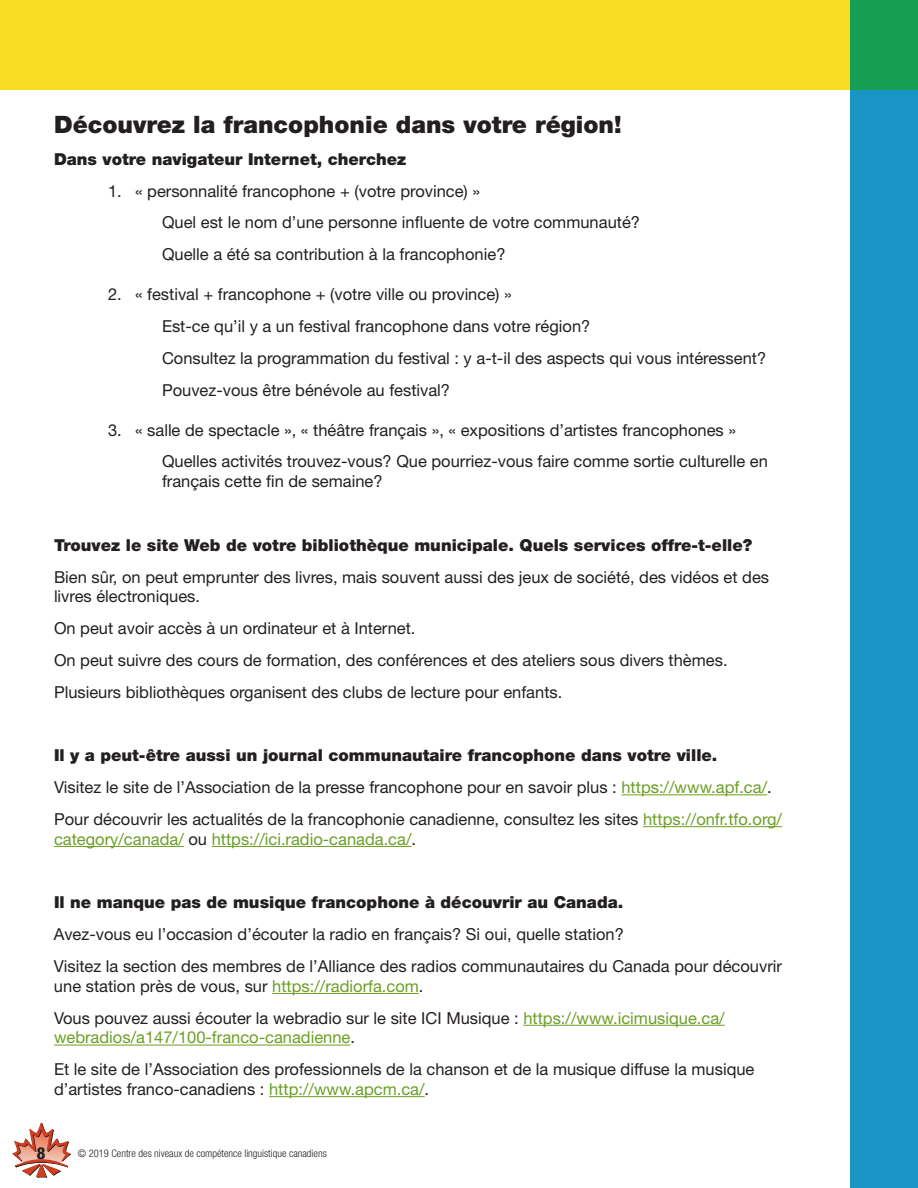
<style>
.page{position:relative;width:918px;height:1188px;background:#fff}
.page>*{position:absolute;margin:0;border:0;box-sizing:border-box;transform-origin:0 0}
.t1{font:900 24px "Helvetica Neue";color:#231f20}
.List_Paragraph{font:16.5px/19.8px "Helvetica Neue";color:#231f20}
.t2{font:900 16.5px "Helvetica Neue";color:#231f20}
.t3{font:16.5px/19.8px "Helvetica Neue";color:#6b9f25}
.t4{font:800 condensed 16.5px "Helvetica Neue";color:#231f20}
.t5{font:300 condensed 10.5px "Helvetica Neue";color:#231f20}
.s1{color:#6b9f25}
.s2{color:#231f20}
</style>
<div class="page">
<svg style="left:13px;top:1123px;width:57px;height:55px"></svg>
<hr style="left:621px;top:794px;width:146px;height:1px;background:#6b9f25">
<hr style="left:643px;top:826px;width:139px;height:1px;background:#6b9f25">
<hr style="left:54px;top:846px;width:130px;height:1px;background:#6b9f25">
<hr style="left:212px;top:846px;width:200px;height:1px;background:#6b9f25">
<hr style="left:272px;top:993px;width:147px;height:1px;background:#6b9f25">
<hr style="left:523px;top:1025px;width:202px;height:1px;background:#6b9f25">
<hr style="left:54px;top:1045px;width:296px;height:1px;background:#6b9f25">
<hr style="left:269px;top:1096px;width:156px;height:1px;background:#6b9f25">
<div style="left:850px;top:85px;width:68px;height:1103px;background:#1a94c5"></div>
<div style="left:0;top:0;width:918px;height:90px;background:#f9db23"></div>
<div style="left:850px;top:0;width:68px;height:90px;background:#169e54"></div>
<p class="t1" style="left:54px;top:110px;width:569px">Découvrez la francophonie dans votre région!</p>
<p class="t2" style="left:54px;top:149px;width:354px">Dans votre navigateur Internet, cherchez</p>
<p class="List_Paragraph" style="left:108px;top:181px;width:374px">1. « personnalité francophone + (votre province) »</p>
<p class="List_Paragraph" style="left:162px;top:212px;width:480px">Quel est le nom d’une personne influente de votre communauté?</p>
<p class="List_Paragraph" style="left:162px;top:244px;width:345px">Quelle a été sa contribution à la francophonie?</p>
<p class="List_Paragraph" style="left:108px;top:284px;width:405px">2. « festival + francophone + (votre ville ou province) »</p>
<p class="List_Paragraph" style="left:162px;top:316px;width:430px">Est-ce qu’il y a un festival francophone dans votre région?</p>
<p class="List_Paragraph" style="left:162px;top:348px;width:606px">Consultez la programmation du festival : y a-t-il des aspects qui vous intéressent?</p>
<p class="List_Paragraph" style="left:162px;top:380px;width:290px">Pouvez-vous être bénévole au festival?</p>
<p class="List_Paragraph" style="left:108px;top:420px;width:630px">3. « salle de spectacle », « théâtre français », « expositions d’artistes francophones »</p>
<p class="List_Paragraph" style="left:162px;top:451px;width:607px">Quelles activités trouvez-vous? Que pourriez-vous faire comme sortie culturelle en français cette fin de semaine?</p>
<p class="t2" style="left:54px;top:535px;width:700px">Trouvez le site Web de votre bibliothèque municipale. Quels services offre-t-elle?</p>
<p class="List_Paragraph" style="left:54px;top:567px;width:717px">Bien sûr, on peut emprunter des livres, mais souvent aussi des jeux de société, des vidéos et des livres électroniques.</p>
<p class="List_Paragraph" style="left:54px;top:618px;width:363px">On peut avoir accès à un ordinateur et à Internet.</p>
<p class="List_Paragraph" style="left:54px;top:650px;width:675px">On peut suivre des cours de formation, des conférences et des ateliers sous divers thèmes.</p>
<p class="List_Paragraph" style="left:54px;top:682px;width:510px">Plusieurs bibliothèques organisent des clubs de lecture pour enfants.</p>
<p class="t2" style="left:54px;top:746px;width:665px">Il y a peut-être aussi un journal communautaire francophone dans votre ville.</p>
<p class="List_Paragraph" style="left:54px;top:777px;width:719px">Visitez le site de l’Association de la presse francophone pour en savoir plus : <span class="s1">https://www.apf.ca/</span>.</p>
<p class="List_Paragraph" style="left:54px;top:809px;width:730px">Pour découvrir les actualités de la francophonie canadienne, consultez les sites <span class="s1">https://onfr.tfo.org/ category/canada/</span> ou <span class="s1">https://ici.radio-canada.ca/</span>.</p>
<p class="t2" style="left:54px;top:893px;width:571px">Il ne manque pas de musique francophone à découvrir au Canada.</p>
<p class="List_Paragraph" style="left:54px;top:924px;width:571px">Avez-vous eu l’occasion d’écouter la radio en français? Si oui, quelle station?</p>
<p class="List_Paragraph" style="left:54px;top:956px;width:729px">Visitez la section des membres de l’Alliance des radios communautaires du Canada pour découvrir une station près de vous, sur <span class="s1">https://radiorfa.com</span>.</p>
<p class="t3" style="left:54px;top:1008px;width:672px"><span class="s2">Vous pouvez aussi écouter la webradio sur le site ICI Musique :</span> https://www.icimusique.ca/ webradios/a147/100-franco-canadienne<span class="s2">.</span></p>
<p class="List_Paragraph" style="left:54px;top:1059px;width:702px">Et le site de l’Association des professionnels de la chanson et de la musique diffuse la musique d’artistes franco-canadiens : <span class="s1">http://www.apcm.ca/</span>.</p>
<p class="t4" style="left:37px;top:1143px;width:10px">8</p>
<p class="t5" style="left:78px;top:1147px;width:250px">© 2019 Centre des niveaux de compétence linguistique canadiens</p>
</div>
